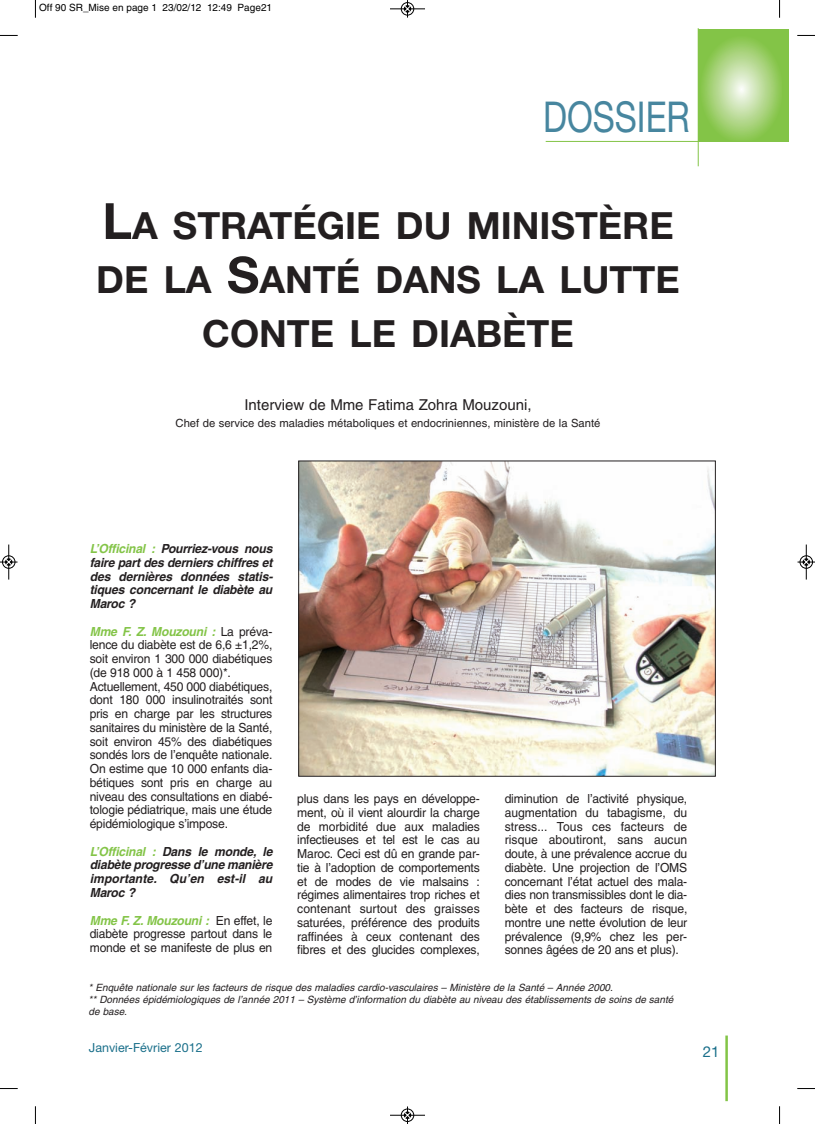
<style>
.page{position:relative;width:815px;height:1124px;background:#fff}
.page>*{position:absolute;margin:0;border:0;box-sizing:border-box;transform-origin:0 0}
.t1{font:42.5px "Helvetica Neue";color:#47869f;scale:.8 1}
.t2{font:700 37.5px/53.8px "Helvetica Neue";color:#231f20;text-align:center}
.t3{font:15px "Helvetica";color:#231f20}
.t4{font:15px "Helvetica Neue";color:#1a6f8a}
.t5{font:12.5px/13.8px "Helvetica";letter-spacing:-.015em;color:#231f20;text-align:justify}
.t6{font:italic 700 12.5px/13.8px "Helvetica";letter-spacing:-.015em;color:#231f20;text-align:justify}
.t7{font:12.5px "Helvetica Neue";color:#1a6f8a}
.t8{font:11.25px "Helvetica";color:#231f20}
.t9{font:italic 10px/12px "Helvetica";color:#231f20}
.t10{font:10px "Helvetica";color:#000}
.s1{font-size:50px}
.s2{color:#83c447}
.s3{font-weight:700;font-style:italic;color:#83c447}
</style>
<div class="page">
<hr style="left:725px;top:1035px;width:3px;height:65px;background:#83c447">
<img style="left:301px;top:463px;width:412px;height:311px">
<div style="left:698px;top:29px;width:91px;height:113px;background:#83c447"></div>
<svg style="left:703px;top:39px;width:77px;height:101px"></svg>
<hr style="left:546px;top:141px;width:241px;height:1px;background:#83c447">
<hr style="left:698px;top:28px;width:1px;height:138px;background:#83c447">
<svg style="left:35px;top:0;width:1px;height:18px"></svg>
<svg style="left:0;top:35px;width:18px;height:1px"></svg>
<svg style="left:779px;top:0;width:1px;height:18px"></svg>
<svg style="left:797px;top:35px;width:18px;height:1px"></svg>
<svg style="left:35px;top:1106px;width:1px;height:17px"></svg>
<svg style="left:0;top:1088px;width:18px;height:1px"></svg>
<svg style="left:779px;top:1106px;width:1px;height:17px"></svg>
<svg style="left:797px;top:1088px;width:18px;height:1px"></svg>
<div style="left:401px;top:2px;width:13px;height:14px;border:1px solid #fff;border-radius:50%"></div>
<hr style="left:390px;top:9px;width:35px;height:1px;background:#000">
<div style="left:401px;top:2px;width:13px;height:13px;border:1px solid #000;border-radius:50%"></div>
<svg style="left:404px;top:0;width:7px;height:18px"></svg>
<hr style="left:390px;top:1114px;width:35px;height:1px;background:#000">
<div style="left:401px;top:1108px;width:13px;height:13px;border:1px solid #000;border-radius:50%"></div>
<svg style="left:404px;top:1106px;width:7px;height:17px"></svg>
<hr style="left:9px;top:544px;width:1px;height:35px;background:#000">
<div style="left:2px;top:555px;width:13px;height:13px;border:1px solid #000;border-radius:50%"></div>
<svg style="left:0;top:558px;width:18px;height:7px"></svg>
<hr style="left:806px;top:544px;width:1px;height:35px;background:#000">
<div style="left:800px;top:555px;width:13px;height:13px;border:1px solid #000;border-radius:50%"></div>
<svg style="left:798px;top:558px;width:17px;height:7px"></svg>
<p class="t10" style="left:39px;top:4px;width:234px">Off 90 SR_Mise en page 1 23/02/12 12:49 Page21</p>
<h1 class="t1" style="left:543px;top:92px;width:185px">DOSSIER</h1>
<h2 class="t2" style="left:96px;top:198px;width:585px"><span class="s1">L</span>A STRATÉGIE DU MINISTÈRE<br>DE LA <span class="s1">S</span>ANTÉ DANS LA LUTTE<br>CONTE LE DIABÈTE</h2>
<p class="t3" style="left:244px;top:399px;width:289px">Interview de Mme Fatima Zohra Mouzouni,</p>
<p class="t8" style="left:176px;top:419px;width:426px">Chef de service des maladies métaboliques et endocriniennes, ministère de la Santé</p>
<p class="t6" style="left:90px;top:543px;width:184px"><span class="s2">L’Officinal :</span> Pourriez-vous nous faire part des derniers chiffres et des dernières données statis&shy;tiques concernant le diabète au Maroc ?</p>
<p class="t5" style="left:90px;top:625px;width:184px;text-align:left"><span class="s3">Mme F. Z. Mouzouni :</span> La préva&shy;lence du diabète est de 6,6 ±1,2%, soit environ 1 300 000 diabétiques (de 918 000 à 1 458 000)*.<br>Actuellement, 450 000 diabétiques, dont 180 000 insulinotraités sont pris en charge par les structures sanitaires du ministère de la Santé, soit environ 45% des diabétiques sondés lors de l’enquête nationale.<br>On estime que 10 000 enfants dia&shy;bétiques sont pris en charge au niveau des consultations en diabé&shy;tologie pédiatrique, mais une étude épidémiologique s’impose.</p>
<p class="t6" style="left:90px;top:845px;width:184px"><span class="s2">L’Officinal :</span> Dans le monde, le diabète progresse d’une manière importante. Qu’en est-il au Maroc ?</p>
<p class="t5" style="left:90px;top:914px;width:184px"><span class="s3">Mme F. Z. Mouzouni :</span> En effet, le diabète progresse partout dans le monde et se manifeste de plus en</p>
<p class="t5" style="left:297px;top:792px;width:184px">plus dans les pays en développe&shy;ment, où il vient alourdir la charge de morbidité due aux maladies infectieuses et tel est le cas au Maroc. Ceci est dû en grande par&shy;tie à l’adoption de comportements et de modes de vie malsains : régimes alimentaires trop riches et contenant surtout des graisses saturées, préférence des produits raffinées à ceux contenant des fibres et des glucides complexes,</p>
<p class="t5" style="left:505px;top:792px;width:184px">diminution de l’activité physique, augmentation du tabagisme, du stress... Tous ces facteurs de risque aboutiront, sans aucun doute, à une prévalence accrue du diabète. Une projection de l’OMS concernant l’état actuel des mala&shy;dies non transmissibles dont le dia&shy;bète et des facteurs de risque, montre une nette évolution de leur prévalence (9,9% chez les per&shy;sonnes âgées de 20 ans et plus).</p>
<p class="t9" style="left:89px;top:982px;width:586px">* Enquête nationale sur les facteurs de risque des maladies cardio-vasculaires – Ministère de la Santé – Année 2000.<br>** Données épidémiologiques de l’année 2011 – Système d’information du diabète au niveau des établissements de soins de santé de base.</p>
<p class="t7" style="left:89px;top:1039px;width:115px">Janvier-Février 2012</p>
<p class="t4" style="left:703px;top:1042px;width:18px">21</p>
</div>
